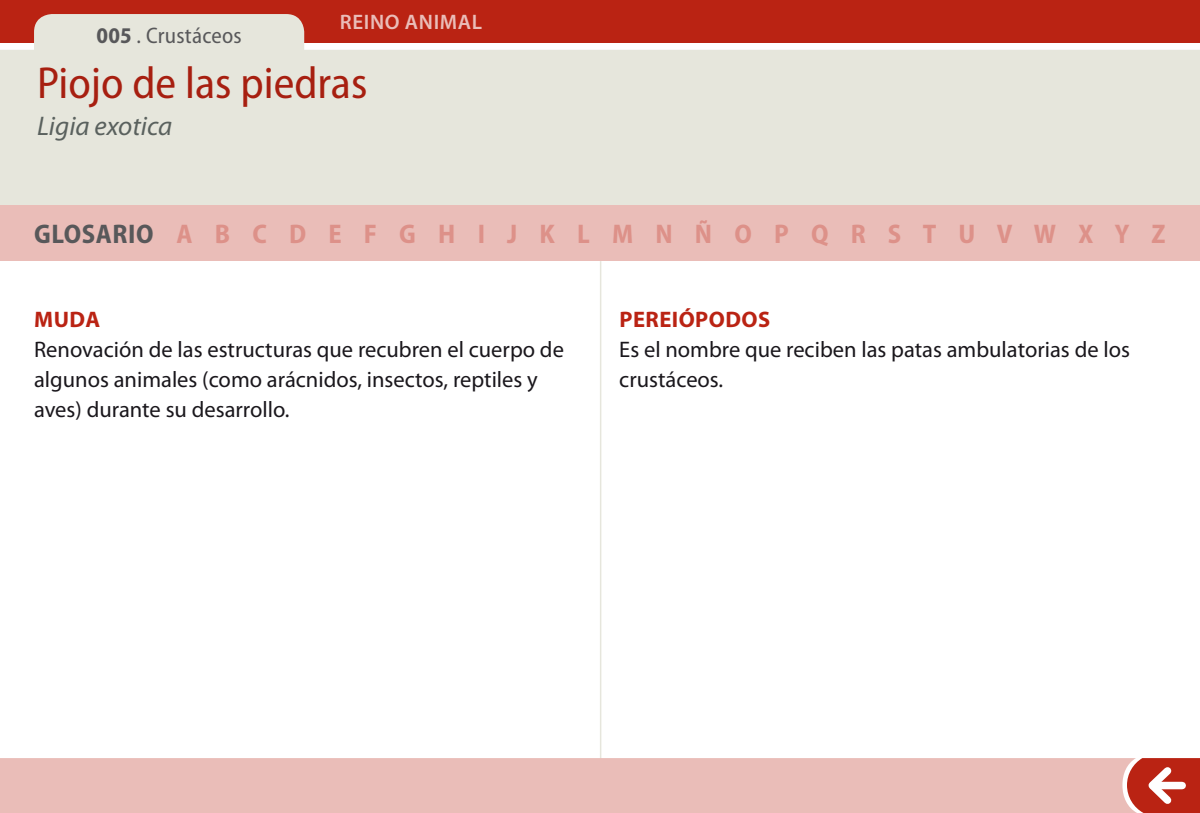
<style>
.page{position:relative;width:1200px;height:813px;background:#fff}
.page>*{position:absolute;margin:0;border:0;box-sizing:border-box;transform-origin:0 0}
.t1{font:semi-condensed 45px "Myriad Pro";color:#ba2313}
.t2{font:700 semi-condensed 27px "Myriad Pro";letter-spacing:.02em;color:#dd9189}
.t3{font:italic 27px "Myriad Pro";color:#646c6e}
.t4{font:22.5px/30px "Myriad Pro";color:#1a171c}
.t5{font:700 22.5px "Myriad Pro";letter-spacing:.02em;color:#ba2313}
.t6{font:semi-condensed 22.5px "Myriad Pro";letter-spacing:.01em;color:#58585a}
.t7{font:600 21px "Myriad Pro";letter-spacing:.03em;color:#eabdb8}
.s1{font-weight:700}
.s2{color:#58585a}
</style>
<div class="page">
<div style="left:0;top:0;width:1199px;height:43px;background:#ba2313"></div>
<svg style="left:0;top:14px;width:1199px;height:192px;fill:#e6e6dc"></svg>
<div style="left:0;top:206px;width:1199px;height:55px;background:#eabdb8"></div>
<hr style="left:599px;top:261px;width:2px;height:499px;background:#e6e6dc">
<div style="left:0;top:757px;width:1126px;height:55px;background:#eabdb8"></div>
<svg style="left:1126px;top:758px;width:73px;height:54px"></svg>
<hr style="left:1195px;top:762px;width:4px;height:47px;background:#ba2313">
<p class="t7" style="left:340px;top:9px;width:144px">REINO ANIMAL</p>
<p class="t6" style="left:97px;top:21px;width:147px"><span class="s1">005</span> . Crustáceos</p>
<h1 class="t1" style="left:37px;top:56px;width:332px">Piojo de las piedras</h1>
<p class="t3" style="left:37px;top:109px;width:136px">Ligia exotica</p>
<p class="t2" style="left:34px;top:216px;width:1132px"><span class="s2">GLOSARIO</span> A B C D E F G H I J K L M N Ñ O P Q R S T U V W X Y Z</p>
<p class="t5" style="left:34px;top:304px;width:67px">MUDA</p>
<p class="t4" style="left:34px;top:333px;width:531px">Renovación de las estructuras que recubren el cuerpo de algunos animales (como arácnidos, insectos, reptiles y aves) durante su desarrollo.</p>
<p class="t5" style="left:619px;top:304px;width:152px">PEREIÓPODOS</p>
<p class="t4" style="left:619px;top:333px;width:512px">Es el nombre que reciben las patas ambulatorias de los crustáceos.</p>
</div>
